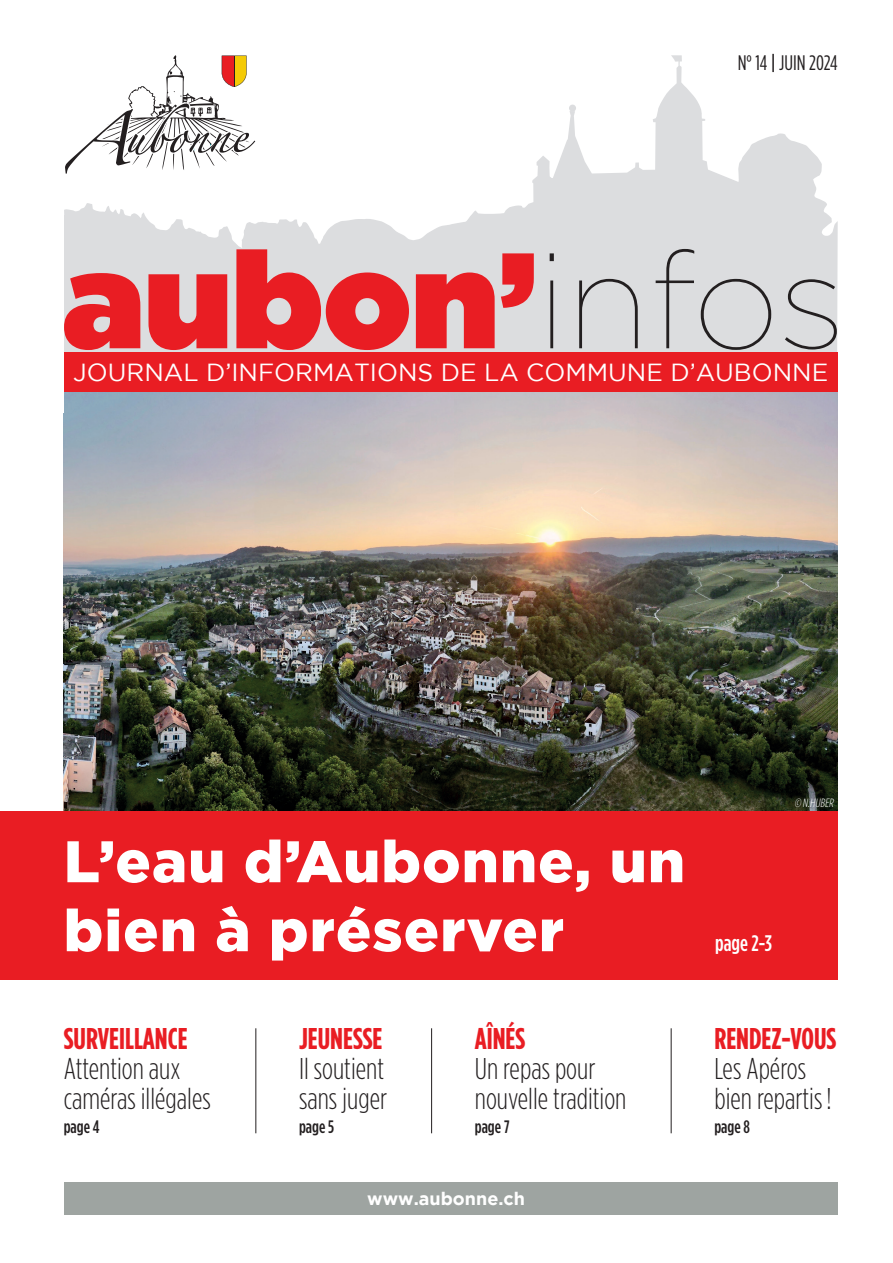
<style>
.page{position:relative;width:893px;height:1263px;background:#fff}
.page>*{position:absolute;margin:0;border:0;box-sizing:border-box;transform-origin:0 0}
.t1{font:135.45px "Gotham Ultra";color:#e91d23}
.t2{font:900 58.5px/69px "Gotham";letter-spacing:.02em;color:#fff}
.t3{font:300 30px/30px "Gotham Condensed";color:#231f20}
.t4{font:700 30px "Gotham Condensed";color:#e91d23}
.t5{font:24.6px "Gotham";color:#fff}
.t6{font:500 22.5px "Gotham Condensed";color:#fff}
.t7{font:21px "Gotham Condensed";color:#231f20}
.t8{font:500 18px "Gotham Condensed";color:#231f20}
.t9{font:700 18px "Gotham";color:#fff}
.t10{font:italic 300 12px "Gotham Condensed";color:#fff}
.s1{font-weight:500}
.s2{font-family:"Gotham";font-weight:100;color:#231f20}
</style>
<div class="page">
<img style="left:64px;top:391px;width:774px;height:420px">
<svg style="left:64px;top:55px;width:774px;height:297px;fill:#dcdddf"></svg>
<div style="left:569px;top:105px;width:7px;height:7px;background:#dcdddf;border-radius:50%"></div>
<div style="left:64px;top:352px;width:774px;height:39px;background:#e91d23"></div>
<div style="left:64px;top:1182px;width:774px;height:33px;background:#9ea4a1"></div>
<div style="left:0;top:811px;width:838px;height:168px;background:#e91d23"></div>
<hr style="left:431px;top:1028px;width:1px;height:105px;background:#231f20">
<hr style="left:255px;top:1028px;width:1px;height:105px;background:#231f20">
<hr style="left:671px;top:1028px;width:1px;height:105px;background:#231f20">
<svg style="left:64px;top:55px;width:192px;height:120px"></svg>
<hr style="left:234px;top:56px;width:1px;height:31px;background:#231f20">
<p class="t7" style="left:738px;top:51px;width:101px">N° 14 <span class="s1">|</span> JUIN 2024</p>
<h1 class="t1" style="left:62px;top:222px;width:785px">aubon’<span class="s2">infos</span></h1>
<p class="t5" style="left:73px;top:358px;width:756px">JOURNAL D’INFORMATIONS DE LA COMMUNE D’AUBONNE</p>
<h2 class="t2" style="left:64px;top:825px;width:623px">L’eau d’Aubonne, un bien à préserver</h2>
<p class="t4" style="left:64px;top:1022px;width:125px">SURVEILLANCE</p>
<p class="t3" style="left:64px;top:1054px;width:149px">Attention aux caméras illégales</p>
<p class="t8" style="left:64px;top:1117px;width:37px">page 4</p>
<p class="t4" style="left:299px;top:1022px;width:85px">JEUNESSE</p>
<p class="t3" style="left:299px;top:1054px;width:90px">Il soutient sans juger</p>
<p class="t8" style="left:299px;top:1117px;width:37px">page 5</p>
<p class="t4" style="left:475px;top:1022px;width:52px">AÎNÉS</p>
<p class="t3" style="left:475px;top:1054px;width:153px">Un repas pour nouvelle tradition</p>
<p class="t8" style="left:475px;top:1117px;width:36px">page 7</p>
<p class="t9" style="left:367px;top:1188px;width:159px">www.aubonne.ch</p>
<p class="t10" style="left:794px;top:797px;width:43px">© N.HUBER</p>
<p class="t6" style="left:715px;top:931px;width:59px">page 2-3</p>
<p class="t4" style="left:714px;top:1022px;width:123px">RENDEZ-VOUS</p>
<p class="t3" style="left:714px;top:1054px;width:119px">Les Apéros bien repartis!</p>
<p class="t8" style="left:714px;top:1117px;width:37px">page 8</p>
</div>
